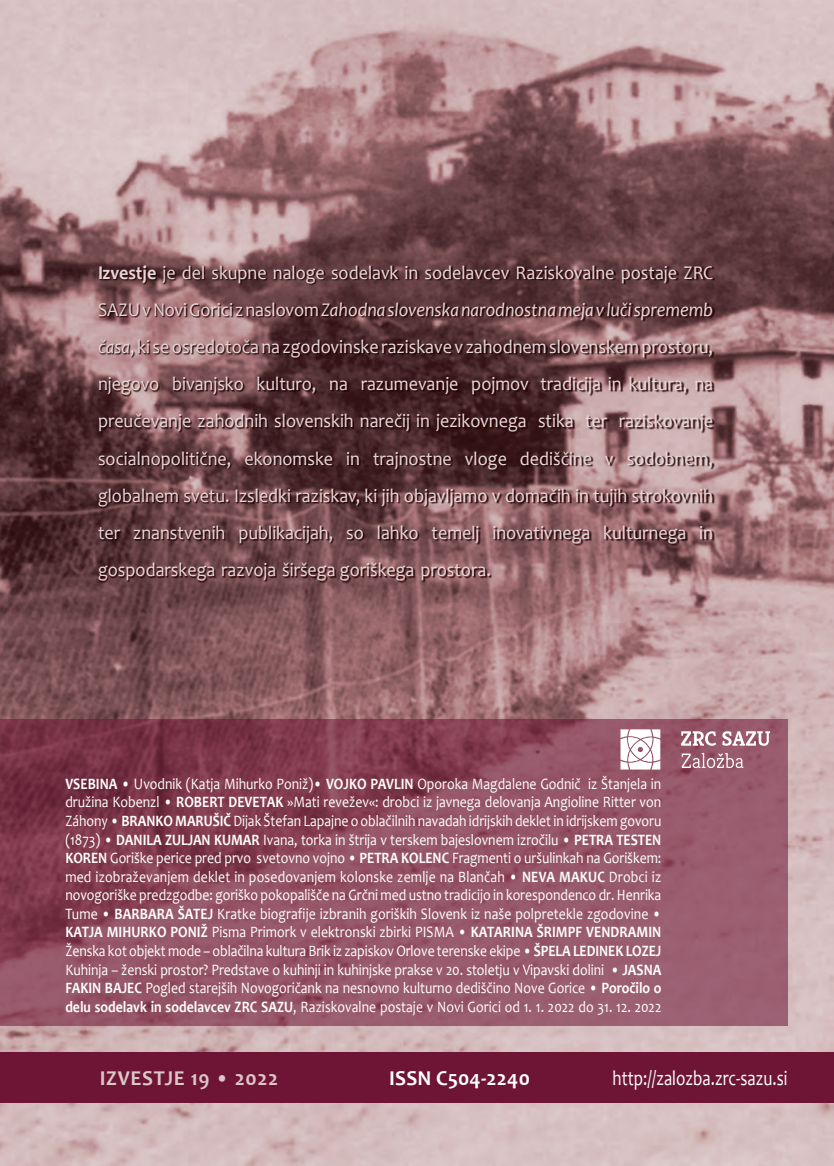
<style>
.page{position:relative;width:834px;height:1166px;background:#fff}
.page>*{position:absolute;margin:0;border:0;box-sizing:border-box;transform-origin:0 0}
.t1{font:21.18px "Candara";color:#fff;scale:.79 1}
.t2{font:700 21.18px "Candara";letter-spacing:.03em;color:#dbc7c7}
.t3{font:700 21.18px "Candara";letter-spacing:.01em;color:#fff}
.t4{font:19.43px/37.1px "Candara";color:#e6d8d9;text-align:justify;scale:.93 1}
.t5{font:15.92px/18.6px "Candara";letter-spacing:.005em;color:#fff;text-align:justify;scale:.86 1}
.s1{font-weight:700}
.s2{font-style:italic}
</style>
<div class="page">
<img style="left:0;top:0;width:833px;height:1166px">
<svg style="left:0;top:719px;width:787px;height:307px;background:#8e4d60"></svg>
<div style="left:0;top:1052px;width:833px;height:50px;background:#6e1536"></div>
<img style="left:98px;top:266px;width:616px;height:317px">
<svg style="left:681px;top:753px;width:62px;height:15px"></svg>
<svg style="left:680px;top:731px;width:89px;height:15px"></svg>
<svg style="left:620px;top:729px;width:40px;height:40px"></svg>
<p class="t4" style="left:98px;top:256px;width:662px"><span class="s1">Izvestje</span> je del skupne naloge sodelavk in sodelavcev Raziskovalne postaje ZRC SAZUvNoviGoriciz naslovom<span class="s2">Zahodnaslovenskanarodnostnamejavlučisprememb časa</span>, ki se osredotoča na zgodovinske raziskave v zahodnem slovenskem prostoru, njegovo bivanjsko kulturo, na razumevanje pojmov tradicija in kultura, na preučevanje zahodnih slovenskih narečij in jezikovnega stika ter raziskovanje socialnopolitične, ekonomske in trajnostne vloge dediščine v sodobnem, globalnem svetu. Izsledki raziskav, ki jih objavljamo v domačih in tujih strokovnih ter znanstvenih publikacijah, so lahko temelj inovativnega kulturnega in gospodarskega razvoja širšega goriškega prostora.</p>
<p class="t5" style="left:65px;top:776px;width:694px"><span class="s1">VSEBINA</span> • Uvodnik (Katja Mihurko Poniž)• <span class="s1">VOJKO PAVLIN</span> Oporoka Magdalene Godnič iz Štanjela in družina Kobenzl • <span class="s1">ROBERT DEVETAK</span> »Mati revežev«: drobci iz javnega delovanja Angioline Ritter von Záhony • <span class="s1">BRANKO MARUŠIČ</span> Dijak Štefan Lapajne o oblačilnih navadah idrijskih deklet in idrijskem govoru (1873) • <span class="s1">DANILA ZULJAN KUMAR</span> Ivana, torka in štrija v terskem bajeslovnem izročilu • <span class="s1">PETRA TESTEN KOREN</span> Goriške perice pred prvo svetovno vojno • <span class="s1">PETRA KOLENC</span> Fragmenti o uršulinkah na Goriškem: med izobraževanjem deklet in posedovanjem kolonske zemlje na Blančah • <span class="s1">NEVA MAKUC</span> Drobci iz novogoriške predzgodbe: goriško pokopališče na Grčni med ustno tradicijo in korespondenco dr. Henrika Tume • <span class="s1">BARBARA ŠATEJ</span> Kratke biografije izbranih goriških Slovenk iz naše polpretekle zgodovine • <span class="s1">KATJA MIHURKO PONIŽ</span> Pisma Primork v elektronski zbirki PISMA • <span class="s1">KATARINA ŠRIMPF VENDRAMIN </span>Ženska kot objekt mode – oblačilna kultura Brik iz zapiskov Orlove terenske ekipe • <span class="s1">ŠPELA LEDINEK LOZEJ </span>Kuhinja – ženski prostor? Predstave o kuhinji in kuhinjske prakse v 20. stoletju v Vipavski dolini • <span class="s1">JASNA FAKIN BAJEC</span> Pogled starejših Novogoričank na nesnovno kulturno dediščino Nove Gorice • <span class="s1">Poročilo o delu sodelavk in sodelavcev ZRC SAZU</span>, Raziskovalne postaje v Novi Gorici od 1. 1. 2022 do 31. 12. 2022</p>
<h1 class="t2" style="left:100px;top:1069px;width:180px">IZVESTJE 19 • 2022</h1>
<h1 class="t3" style="left:389px;top:1069px;width:142px">ISSN C504-2240</h1>
<h1 class="t1" style="left:612px;top:1069px;width:223px">http://zalozba.zrc-sazu.si</h1>
</div>
